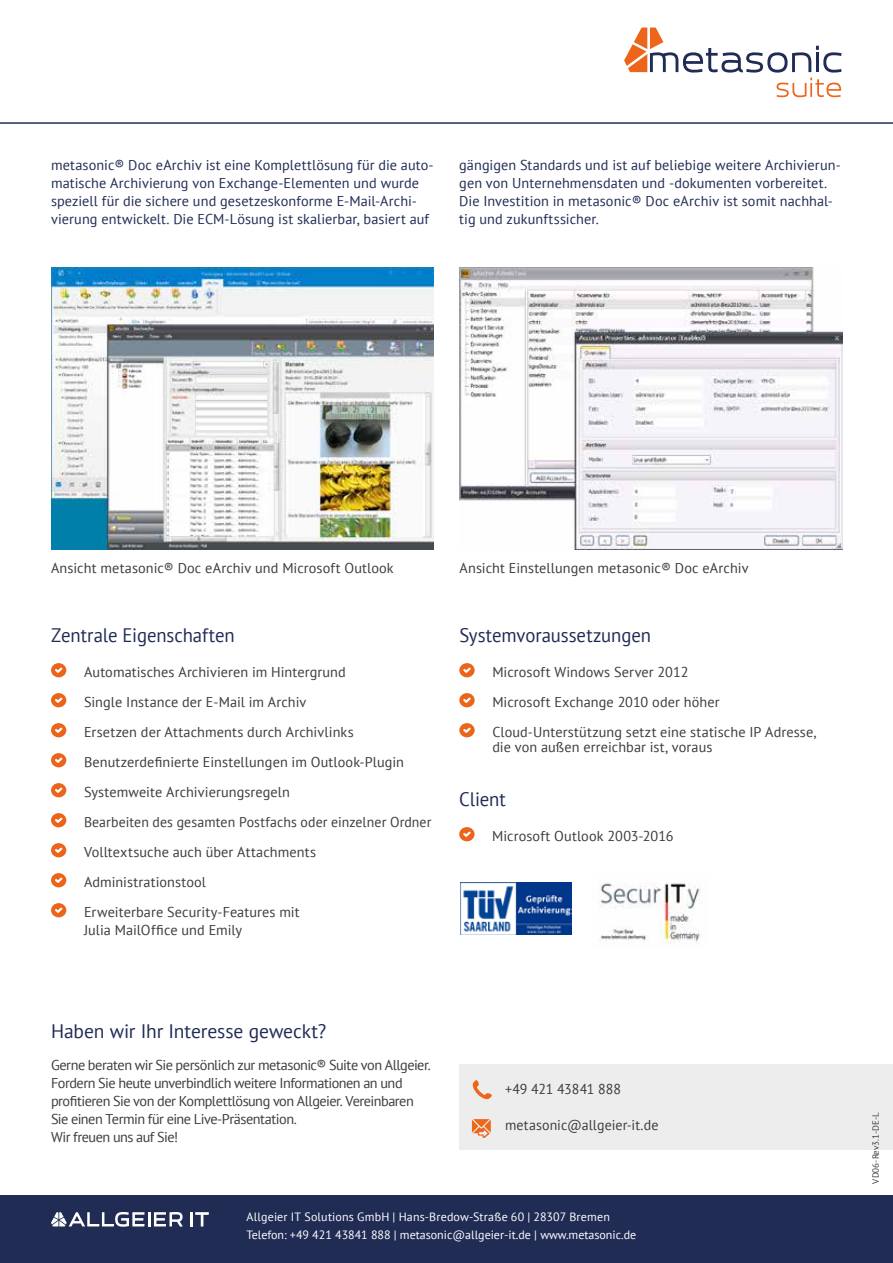
<style>
.page{position:relative;width:893px;height:1263px;background:#fff}
.page>*{position:absolute;margin:0;border:0;box-sizing:border-box;transform-origin:0 0}
.t1{font:19.5px "PT Sans";letter-spacing:-.005em;color:#212c55;scale:.96 1}
.t2{font:19.5px "PT Sans";letter-spacing:-.005em;color:#212c55}
.t3{font:14.25px/30px "PT Sans";letter-spacing:.005em;color:#3c3c3b}
.t4{font:14.25px/18px "PT Sans";letter-spacing:.005em;color:#212c55}
.t5{font:14.25px/18px "PT Sans";letter-spacing:-.035em;color:#3c3c3b}
.t6{font:14.25px "PT Sans";letter-spacing:-.015em;color:#3c3c3b}
.t7{font:12px/18px "PT Sans";color:#fff}
.t8{font:9px "PT Sans";color:#3c3c3b}
</style>
<div class="page">
<div style="left:0;top:1195px;width:893px;height:68px;background:#212c55"></div>
<hr style="left:190px;top:1212px;width:3px;height:14px;background:#fff">
<svg style="left:195px;top:1212px;width:14px;height:14px"></svg>
<hr style="left:148px;top:1212px;width:3px;height:14px;background:#fff">
<svg style="left:154px;top:1212px;width:29px;height:15px"></svg>
<svg style="left:51px;top:1212px;width:94px;height:15px"></svg>
<svg style="left:51px;top:663px;width:15px;height:14px"></svg>
<svg style="left:51px;top:693px;width:15px;height:14px"></svg>
<svg style="left:51px;top:723px;width:15px;height:14px"></svg>
<svg style="left:51px;top:753px;width:15px;height:14px"></svg>
<svg style="left:51px;top:783px;width:15px;height:14px"></svg>
<svg style="left:51px;top:813px;width:15px;height:14px"></svg>
<svg style="left:51px;top:843px;width:15px;height:14px"></svg>
<svg style="left:51px;top:873px;width:15px;height:14px"></svg>
<svg style="left:51px;top:903px;width:15px;height:14px"></svg>
<svg style="left:459px;top:663px;width:16px;height:14px"></svg>
<svg style="left:459px;top:693px;width:16px;height:14px"></svg>
<svg style="left:459px;top:723px;width:16px;height:14px"></svg>
<svg style="left:459px;top:827px;width:16px;height:14px"></svg>
<div style="left:459px;top:1064px;width:434px;height:85px;background:#ededed"></div>
<svg style="left:472px;top:1119px;width:19px;height:19px"></svg>
<svg style="left:473px;top:1080px;width:19px;height:19px"></svg>
<img style="left:459px;top:267px;width:383px;height:283px">
<img style="left:51px;top:267px;width:383px;height:283px">
<img style="left:460px;top:882px;width:112px;height:53px">
<img style="left:599px;top:883px;width:102px;height:61px">
<hr style="left:0;top:122px;width:893px;height:2px;background:#212c55">
<svg style="left:624px;top:28px;width:217px;height:69px"></svg>
<p class="t4" style="left:51px;top:155px;width:384px">metasonic® Doc eArchiv ist eine Komplettlösung für die auto&shy;matische Archivierung von Exchange-Elementen und wurde speziell für die sichere und gesetzeskonforme E-Mail-Archi&shy;vierung entwickelt. Die ECM-Lösung ist skalierbar, basiert auf</p>
<p class="t4" style="left:459px;top:155px;width:383px">gängigen Standards und ist auf beliebige weitere Archivierun&shy;gen von Unternehmensdaten und -dokumenten vorbereitet.<br>Die Investition in metasonic® Doc eArchiv ist somit nachhal&shy;tig und zukunftssicher.</p>
<p class="t3" style="left:51px;top:553px;width:344px">Ansicht metasonic® Doc eArchiv und Microsoft Outlook</p>
<p class="t3" style="left:459px;top:553px;width:291px">Ansicht Einstellungen metasonic® Doc eArchiv</p>
<h1 class="t1" style="left:51px;top:622px;width:193px">Zentrale Eigenschaften</h1>
<h1 class="t1" style="left:459px;top:622px;width:201px">Systemvoraussetzungen</h1>
<p class="t3" style="left:84px;top:657px;width:349px">Automatisches Archivieren im Hintergrund<br>Single Instance der E-Mail im Archiv<br>Ersetzen der Attachments durch Archivlinks Benutzerdefinierte Einstellungen im Outlook-Plugin Systemweite Archivierungsregeln<br>Bearbeiten des gesamten Postfachs oder einzelner Ordner Volltextsuche auch über Attachments Administrationstool<br>Erweiterbare Security-Features mit</p>
<p class="t3" style="left:84px;top:915px;width:160px">Julia MailOffice und Emily</p>
<p class="t3" style="left:492px;top:657px;width:325px">Microsoft Windows Server 2012<br>Microsoft Exchange 2010 oder höher<br>Cloud-Unterstützung setzt eine statische IP Adresse,</p>
<p class="t3" style="left:492px;top:732px;width:222px">die von außen erreichbar ist, voraus</p>
<h1 class="t1" style="left:459px;top:786px;width:50px">Client</h1>
<p class="t3" style="left:492px;top:821px;width:183px">Microsoft Outlook 2003-2016</p>
<h1 class="t2" style="left:51px;top:1018px;width:277px">Haben wir Ihr Interesse geweckt?</h1>
<p class="t5" style="left:51px;top:1055px;width:381px">Gerne beraten wir Sie persönlich zur metasonic® Suite von Allgeier.<br>Fordern Sie heute unverbindlich weitere Informationen an und profitieren Sie von der Komplettlösung von Allgeier. Vereinbaren Sie einen Termin für eine Live-Präsentation.<br>Wir freuen uns auf Sie!</p>
<p class="t6" style="left:505px;top:1080px;width:117px">+49 421 43841 888</p>
<p class="t3" style="left:505px;top:1110px;width:155px">metasonic@allgeier-it.de</p>
<p class="t7" style="left:247px;top:1207px;width:391px">Allgeier IT Solutions GmbH | Hans-Bredow-Straße 60 | 28307 Bremen<br>Telefon: +49 421 43841 888 | metasonic@allgeier-it.de | www.metasonic.de</p>
<p class="t8" style="left:870px;top:1183px;width:73px;rotate:-90deg">VD06-Rev3.1-DE-L</p>
</div>
